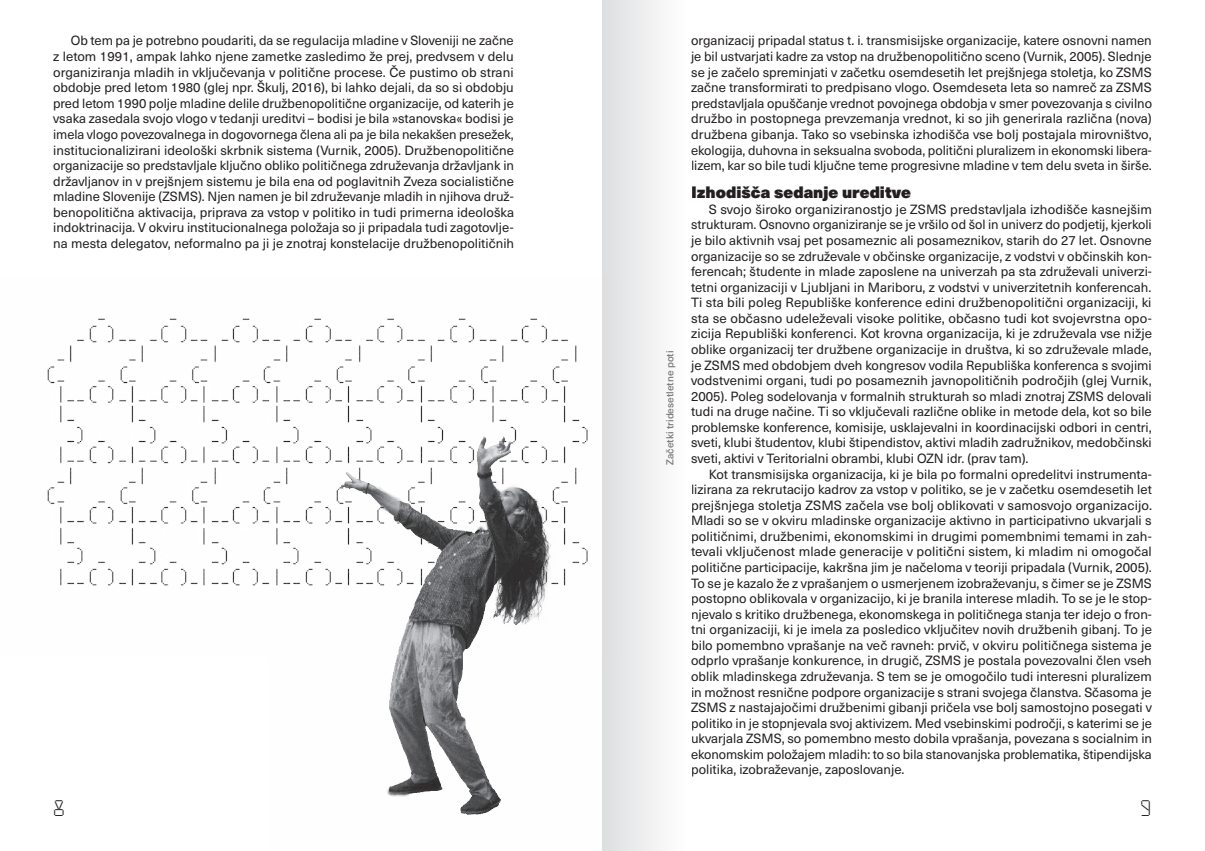
<style>
.page{position:relative;width:1205px;height:851px;background:#fff}
.page>*{position:absolute;margin:0;border:0;box-sizing:border-box;transform-origin:0 0}
.t1{font:22.5px "Anthony";color:#231f20}
.t2{font:16.25px "Neue Haas Unica W1 G X Black";color:#231f20}
.t3{font:13.12px/15.6px "Neue Haas Unica W1 G";color:#231f20;text-align:justify}
.t4{font:500 10px "Neue Haas Unica W1 G";color:#808285}
</style>
<div class="page">
<img style="left:47px;top:318px;width:530px;height:268px">
<img style="left:270px;top:351px;width:318px;height:464px">
<div style="left:602px;top:0;width:89px;height:850px;background:linear-gradient(to right,#dedee0,#fff)"></div>
<p class="t3" style="left:53px;top:32px;width:462px;text-indent:18px">Ob tem pa je potrebno poudariti, da se regulacija mladine v Sloveniji ne začne z letom 1991, ampak lahko njene zametke zasledimo že prej, predvsem v delu organiziranja mladih in vključevanja v politične procese. Če pustimo ob strani obdobje pred letom 1980 (glej npr. Škulj, 2016), bi lahko dejali, da so si obdobju pred letom 1990 polje mladine delile družbenopolitične organizacije, od katerih je vsaka zasedala svojo vlogo v tedanji ureditvi – bodisi je bila »stanovska« bodisi je imela vlogo povezovalnega in dogovornega člena ali pa je bila nekakšen presežek, institucionalizirani ideološki skrbnik sistema (Vurnik, 2005). Družbenopolitične organizacije so predstavljale ključno obliko političnega združevanja državljank in državljanov in v prejšnjem sistemu je bila ena od poglavitnih Zveza socialistične mladine Slovenije (ZSMS). Njen namen je bil združevanje mladih in njihova druž&shy;benopolitična aktivacija, priprava za vstop v politiko in tudi primerna ideološka indoktrinacija. V okviru institucionalnega položaja so ji pripadala tudi zagotovlje&shy;na mesta delegatov, neformalno pa ji je znotraj konstelacije družbenopolitičnih</p>
<p class="t3" style="left:691px;top:32px;width:462px">organizacij pripadal status t. i. transmisijske organizacije, katere osnovni namen je bil ustvarjati kadre za vstop na družbenopolitično sceno (Vurnik, 2005). Slednje se je začelo spreminjati v začetku osemdesetih let prejšnjega stoletja, ko ZSMS začne transformirati to predpisano vlogo. Osemdeseta leta so namreč za ZSMS predstavljala opuščanje vrednot povojnega obdobja v smer povezovanja s civilno družbo in postopnega prevzemanja vrednot, ki so jih generirala različna (nova) družbena gibanja. Tako so vsebinska izhodišča vse bolj postajala mirovništvo, ekologija, duhovna in seksualna svoboda, politični pluralizem in ekonomski libera&shy;lizem, kar so bile tudi ključne teme progresivne mladine v tem delu sveta in širše.</p>
<p class="t2" style="left:691px;top:179px;width:221px">Izhodišča sedanje ureditve</p>
<p class="t3" style="left:691px;top:200px;width:462px;text-indent:18px">S svojo široko organiziranostjo je ZSMS predstavljala izhodišče kasnejšim strukturam. Osnovno organiziranje se je vršilo od šol in univerz do podjetij, kjerkoli je bilo aktivnih vsaj pet posameznic ali posameznikov, starih do 27 let. Osnovne organizacije so se združevale v občinske organizacije, z vodstvi v občinskih kon&shy;ferencah; študente in mlade zaposlene na univerzah pa sta združevali univerzi&shy;tetni organizaciji v Ljubljani in Mariboru, z vodstvi v univerzitetnih konferencah.<br>Ti sta bili poleg Republiške konference edini družbenopolitični organizaciji, ki sta se občasno udeleževali visoke politike, občasno tudi kot svojevrstna opo&shy;zicija Republiški konferenci. Kot krovna organizacija, ki je združevala vse nižje oblike organizacij ter družbene organizacije in društva, ki so združevale mlade, je ZSMS med obdobjem dveh kongresov vodila Republiška konferenca s svojimi vodstvenimi organi, tudi po posameznih javnopolitičnih področjih (glej Vurnik, 2005). Poleg sodelovanja v formalnih strukturah so mladi znotraj ZSMS delovali tudi na druge načine. Ti so vključevali različne oblike in metode dela, kot so bile problemske konference, komisije, usklajevalni in koordinacijski odbori in centri, sveti, klubi študentov, klubi štipendistov, aktivi mladih zadružnikov, medobčinski sveti, aktivi v Teritorialni obrambi, klubi OZN idr. (prav tam).</p>
<p class="t3" style="left:691px;top:465px;width:462px;text-indent:18px">Kot transmisijska organizacija, ki je bila po formalni opredelitvi instrumenta&shy;lizirana za rekrutacijo kadrov za vstop v politiko, se je v začetku osemdesetih let prejšnjega stoletja ZSMS začela vse bolj oblikovati v samosvojo organizacijo.<br>Mladi so se v okviru mladinske organizacije aktivno in participativno ukvarjali s političnimi, družbenimi, ekonomskimi in drugimi pomembnimi temami in zah&shy;tevali vključenost mlade generacije v politični sistem, ki mladim ni omogočal politične participacije, kakršna jim je načeloma v teoriji pripadala (Vurnik, 2005).<br>To se je kazalo že z vprašanjem o usmerjenem izobraževanju, s čimer se je ZSMS postopno oblikovala v organizacijo, ki je branila interese mladih. To se je le stop&shy;njevalo s kritiko družbenega, ekonomskega in političnega stanja ter idejo o fron&shy;tni organizaciji, ki je imela za posledico vključitev novih družbenih gibanj. To je bilo pomembno vprašanje na več ravneh: prvič, v okviru političnega sistema je odprlo vprašanje konkurence, in drugič, ZSMS je postala povezovalni člen vseh oblik mladinskega združevanja. S tem se je omogočilo tudi interesni pluralizem in možnost resnične podpore organizacije s strani svojega članstva. Sčasoma je ZSMS z nastajajočimi družbenimi gibanji pričela vse bolj samostojno posegati v politiko in je stopnjevala svoj aktivizem. Med vsebinskimi področji, s katerimi se je ukvarjala ZSMS, so pomembno mesto dobila vprašanja, povezana s socialnim in ekonomskim položajem mladih: to so bila stanovanjska problematika, štipendijska politika, izobraževanje, zaposlovanje.</p>
<p class="t4" style="left:662px;top:465px;width:116px;rotate:-90deg">Začetki tridesetletne poti</p>
<h1 class="t1" style="left:53px;top:792px;width:13px">8</h1>
<h1 class="t1" style="left:1140px;top:792px;width:13px">9</h1>
</div>
